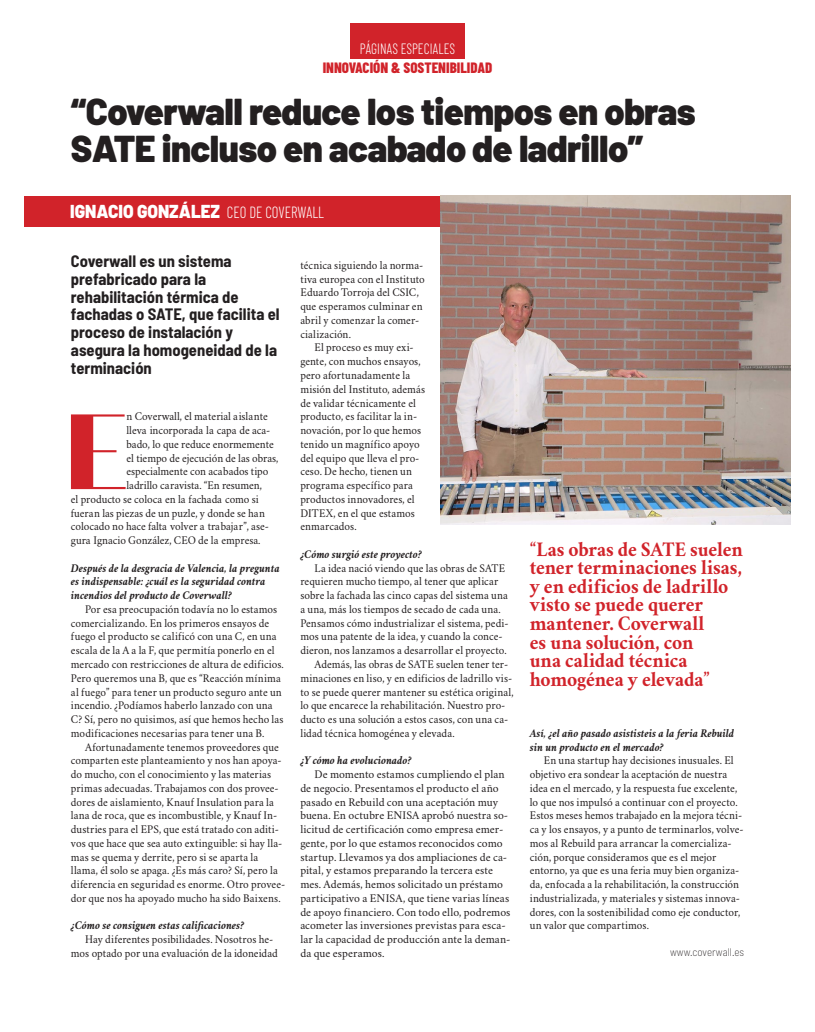
<style>
.page{position:relative;width:815px;height:1032px;background:#fff}
.page>*{position:absolute;margin:0;border:0;box-sizing:border-box;transform-origin:0 0}
.t1{font:900 106.62px "Quiche Display";color:#d1232a;scale:.95 1}
.t2{font:900 37.5px/37.5px "Barlow";letter-spacing:-.015em;color:#231f20}
.t3{font:700 20.88px/18.6px "Crimson";letter-spacing:-.005em;color:#d1232a;scale:.94 1}
.t4{font:900 18.75px "Barlow";color:#fff;scale:.91 1}
.t5{font:700 semi-condensed 16.5px/17.8px "Barlow";color:#231f20}
.t6{font:800 15px "Barlow Condensed";color:#d1232a}
.t7{font:300 15px "Barlow Condensed";color:#fff;scale:.9 1}
.t8{font:italic 700 11.88px/13.8px "Crimson";letter-spacing:-.005em;color:#231f20;scale:.95 1}
.t9{font:11.62px/13.8px "Crimson";letter-spacing:.005em;color:#231f20;scale:.95 1}
.t10{font:11.62px/13.8px "Crimson";letter-spacing:.005em;color:#231f20}
.t11{font:200 semi-condensed 11.12px "Barlow";color:#231f20}
.s1{font-family:"Barlow Condensed";font-weight:300;font-size:16.25px}
</style>
<div class="page">
<div style="left:24px;top:196px;width:720px;height:31px;background:#d1232a"></div>
<div style="left:350px;top:23px;width:115px;height:35px;background:#d1232a"></div>
<img style="left:440px;top:196px;width:350px;height:328px">
<p class="t7" style="left:360px;top:40px;width:107px">PÁGINAS ESPECIALES</p>
<p class="t6" style="left:323px;top:58px;width:171px">INNOVACIÓN &amp; SOSTENIBILIDAD</p>
<h2 class="t2" style="left:71px;top:93px;width:626px">“Coverwall reduce los tiempos en obras<br>SATE incluso en acabado de ladrillo”</h2>
<h3 class="t4" style="left:70px;top:199px;width:280px">IGNACIO GONZÁLEZ <span class="s1">CEO DE COVERWALL</span></h3>
<h3 class="t5" style="left:71px;top:252px;width:210px">Coverwall es un sistema prefabricado para la rehabilitación térmica de fachadas o SATE, que facilita el proceso de instalación y asegura la homogeneidad de la terminación</h3>
<h1 class="t1" style="left:66px;top:386px;width:66px">E</h1>
<p class="t9" style="left:127px;top:409px;width:150px">n Coverwall, el material aislante</p>
<p class="t9" style="left:127px;top:422px;width:153px">lleva incorporada la capa de aca-</p>
<p class="t9" style="left:127px;top:436px;width:157px">bado, lo que reduce enormemente</p>
<p class="t9" style="left:127px;top:450px;width:161px">el tiempo de ejecución de las obras,</p>
<p class="t9" style="left:127px;top:464px;width:151px">especialmente con acabados tipo</p>
<p class="t9" style="left:127px;top:477px;width:144px">ladrillo caravista. “En resumen,</p>
<p class="t9" style="left:71px;top:491px;width:199px">el producto se coloca en la fachada como si</p>
<p class="t9" style="left:71px;top:505px;width:206px">fueran las piezas de un puzle, y donde se han</p>
<p class="t9" style="left:71px;top:519px;width:210px">colocado no hace falta volver a trabajar”, ase-</p>
<p class="t9" style="left:71px;top:532px;width:201px">gura Ignacio González, CEO de la empresa.</p>
<p class="t8" style="left:71px;top:560px;width:221px">Después de la desgracia de Valencia, la pregunta es indispensable: ¿cuál es la seguridad contra incendios del producto de Coverwall?</p>
<p class="t9" style="left:71px;top:601px;width:226px;text-indent:14px">Por esa preocupación todavía no lo estamos comercializando. En los primeros ensayos de fuego el producto se calificó con una C, en una escala de la A a la F, que permitía ponerlo en el mercado con restricciones de altura de edificios.<br>Pero queremos una B, que es “Reacción mínima al fuego” para tener un producto seguro ante un incendio. ¿Podíamos haberlo lanzado con una C? Sí, pero no quisimos, así que hemos hecho las modificaciones necesarias para tener una B.</p>
<p class="t9" style="left:71px;top:739px;width:227px;text-indent:14px">Afortunadamente tenemos proveedores que comparten este planteamiento y nos han apoya&shy;do mucho, con el conocimiento y las materias primas adecuadas. Trabajamos con dos provee&shy;dores de aislamiento, Knauf Insulation para la lana de roca, que es incombustible, y Knauf In&shy;dustries para el EPS, que está tratado con aditi&shy;vos que hace que sea auto extinguible: si hay lla&shy;mas se quema y derrite, pero si se aparta la llama, él solo se apaga. ¿Es más caro? Sí, pero la diferencia en seguridad es enorme. Otro provee&shy;dor que nos ha apoyado mucho ha sido Baixens.</p>
<p class="t8" style="left:71px;top:917px;width:184px">¿Cómo se consiguen estas calificaciones?</p>
<p class="t9" style="left:71px;top:931px;width:219px;text-indent:14px">Hay diferentes posibilidades. Nosotros he&shy;mos optado por una evaluación de la idoneidad</p>
<p class="t9" style="left:300px;top:257px;width:132px">técnica siguiendo la norma&shy;tiva europea con el Instituto<br>Eduardo Torroja del CSIC, que esperamos culminar en abril y comenzar la comer&shy;cialización.</p>
<p class="t9" style="left:300px;top:340px;width:133px;text-indent:14px">El proceso es muy exi&shy;gente, con muchos ensayos, pero afortunadamente la misión del Instituto, además de validar técnicamente el producto, es facilitar la in&shy;novación, por lo que hemos tenido un magnífico apoyo del equipo que lleva el pro&shy;ceso. De hecho, tienen un programa específico para productos innovadores, el<br>DITEX, en el que estamos enmarcados.</p>
<p class="t8" style="left:300px;top:546px;width:129px">¿Cómo surgió este proyecto?</p>
<p class="t9" style="left:315px;top:560px;width:202px">La idea nació viendo que las obras de SATE</p>
<p class="t9" style="left:300px;top:574px;width:210px">requieren mucho tiempo, al tener que aplicar</p>
<p class="t9" style="left:300px;top:587px;width:220px">sobre la fachada las cinco capas del sistema una</p>
<p class="t9" style="left:300px;top:601px;width:212px">a una, más los tiempos de secado de cada una.</p>
<p class="t9" style="left:300px;top:615px;width:221px">Pensamos cómo industrializar el sistema, pedi-</p>
<p class="t9" style="left:300px;top:629px;width:214px">mos una patente de la idea, y cuando la conce-</p>
<p class="t9" style="left:300px;top:642px;width:219px">dieron, nos lanzamos a desarrollar el proyecto.</p>
<p class="t9" style="left:315px;top:656px;width:205px">Además, las obras de SATE suelen tener ter-</p>
<p class="t9" style="left:300px;top:670px;width:224px">minaciones en liso, y en edificios de ladrillo vis-</p>
<p class="t9" style="left:300px;top:684px;width:226px">to se puede querer mantener su estética original,</p>
<p class="t9" style="left:300px;top:697px;width:217px">lo que encarece la rehabilitación. Nuestro pro-</p>
<p class="t9" style="left:300px;top:711px;width:220px">ducto es una solución a estos casos, con una ca-</p>
<p class="t9" style="left:300px;top:725px;width:164px">lidad técnica homogénea y elevada.</p>
<p class="t8" style="left:300px;top:752px;width:119px">¿Y cómo ha evolucionado?</p>
<p class="t10" style="left:300px;top:766px;width:212px;text-indent:14px">De momento estamos cumpliendo el plan de negocio. Presentamos el producto el año pasado en Rebuild con una aceptación muy buena. En octubre ENISA aprobó nuestra so&shy;licitud de certificación como empresa emer&shy;gente, por lo que estamos reconocidos como startup. Llevamos ya dos ampliaciones de ca&shy;pital, y estamos preparando la tercera este mes. Además, hemos solicitado un préstamo participativo a ENISA, que tiene varias líneas de apoyo financiero. Con todo ello, podremos acometer las inversiones previstas para esca&shy;lar la capacidad de producción ante la deman&shy;da que esperamos.</p>
<h3 class="t3" style="left:530px;top:539px;width:228px">“Las obras de SATE suelen tener terminaciones lisas, y en edificios de ladrillo visto se puede querer mantener. Coverwall<br>es una solución, con<br>una calidad técnica homogénea y elevada”</h3>
<p class="t8" style="left:530px;top:725px;width:217px">Así, ¿el año pasado asististeis a la feria Rebuild sin un producto en el mercado?</p>
<p class="t9" style="left:530px;top:752px;width:227px;text-indent:14px">En una startup hay decisiones inusuales. El objetivo era sondear la aceptación de nuestra idea en el mercado, y la respuesta fue excelente, lo que nos impulsó a continuar con el proyecto.<br>Estos meses hemos trabajado en la mejora técni&shy;ca y los ensayos, y a punto de terminarlos, volve&shy;mos al Rebuild para arrancar la comercializa&shy;ción, porque consideramos que es el mejor entorno, ya que es una feria muy bien organiza&shy;da, enfocada a la rehabilitación, la construcción industrializada, y materiales y sistemas innova&shy;dores, con la sostenibilidad como eje conductor, un valor que compartimos.</p>
<p class="t11" style="left:670px;top:945px;width:76px">www.coverwall.es</p>
</div>
